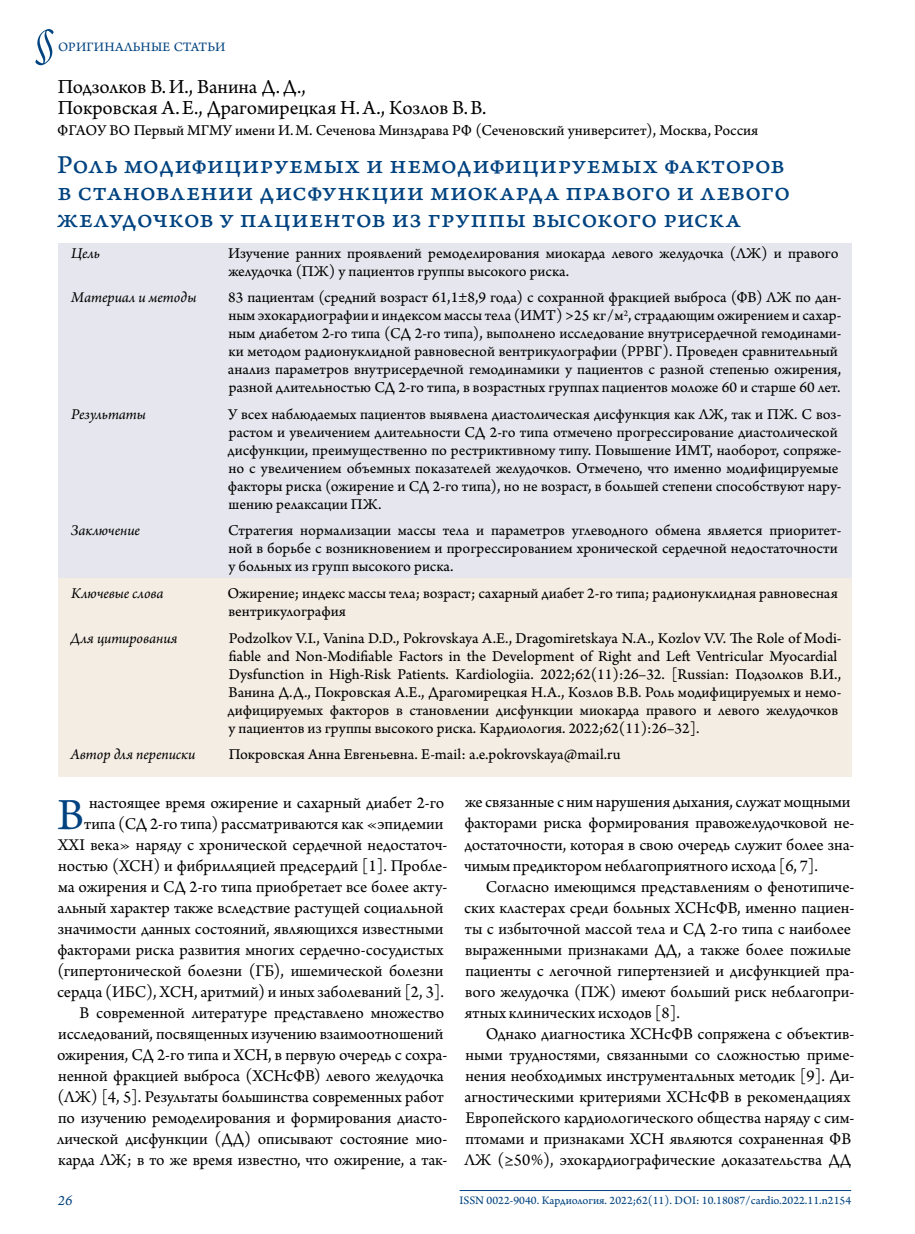
<style>
.page{position:relative;width:915px;height:1234px;background:#fff}
.page>*{position:absolute;margin:0;border:0;box-sizing:border-box;transform-origin:0 0}
.t1{font:54px "Arno Pro Light Italic Display";color:#004380}
.t2{font:46.8px "Arno Pro";color:#004380}
.t3{font:27px/27px "Arno Pro Caption";letter-spacing:.01em;color:#004380}
.t4{font:21px/21px "Arno Pro";color:#000}
.t5{font:17.25px/21px "Arno Pro";letter-spacing:-.005em;color:#000}
.t6{font:15.75px/18px "Arno Pro Sm Text";color:#000}
.t7{font:italic 15.75px "Arno Pro";letter-spacing:-.005em;color:#000}
.t8{font:15px "Arno Pro Italic Sm Text";color:#004380}
.t9{font:13.5px "Arno Pro Sm Text";letter-spacing:.01em;color:#004380}
.t10{font:12px "Arno Pro Sm Text";color:#004380}
</style>
<div class="page">
<hr style="left:459px;top:1189px;width:391px;height:1px;background:#004380">
<div style="left:58px;top:243px;width:792px;height:50px;background:#e6e7ee"></div>
<div style="left:58px;top:287px;width:792px;height:123px;background:#e6e7ee"></div>
<div style="left:58px;top:404px;width:792px;height:122px;background:#e6e7ee"></div>
<div style="left:58px;top:520px;width:792px;height:69px;background:#e6e7ee"></div>
<div style="left:58px;top:578px;width:792px;height:55px;background:#f4ede4"></div>
<div style="left:58px;top:627px;width:792px;height:123px;background:#f4ede4"></div>
<div style="left:58px;top:744px;width:792px;height:32px;background:#f4ede4"></div>
<h1 class="t1" style="left:35px;top:12px;width:22px">§</h1>
<p class="t9" style="left:58px;top:39px;width:169px">ОРИГИНАЛЬНЫЕ СТАТЬИ</p>
<h3 class="t4" style="left:58px;top:77px;width:430px">Подзолков В.И., Ванина Д.Д.,<br>Покровская А.Е., Драгомирецкая Н.А., Козлов В.В.</h3>
<p class="t6" style="left:57px;top:122px;width:702px">ФГАОУ ВО Первый МГМУ имени И.М. Сеченова Минздрава РФ (Сеченовский университет), Москва, Россия</p>
<h3 class="t3" style="left:57px;top:152px;width:734px">Роль модифицируемых и немодифицируемых факторов в становлении дисфункции миокарда правого и левого желудочков у пациентов из группы высокого риска</h3>
<p class="t7" style="left:71px;top:244px;width:30px">Цель</p>
<p class="t6" style="left:228px;top:245px;width:611px">Изучение ранних проявлений ремоделирования миокарда левого желудочка (ЛЖ) и правого желудочка (ПЖ) у пациентов группы высокого риска.</p>
<p class="t7" style="left:71px;top:288px;width:127px">Материал и методы</p>
<p class="t6" style="left:228px;top:289px;width:615px">83 пациентам (средний возраст 61,1±8,9 года) с сохранной фракцией выброса (ФВ) ЛЖ по дан&shy;ным эхокардиографии и индексом массы тела (ИМТ) &gt;25 кг/м<sup>2</sup>, страдающим ожирением и сахар&shy;ным диабетом 2-го типа (СД 2‑го типа), выполнено исследование внутрисердечной гемодинами&shy;ки методом радионуклидной равновесной вентрикулографии (РРВГ). Проведен сравнительный анализ параметров внутрисердечной гемодинамики у пациентов с разной степенью ожирения, разной длительностью СД 2‑го типа, в возрастных группах пациентов моложе 60 и старше 60 лет.</p>
<p class="t7" style="left:71px;top:405px;width:76px">Результаты</p>
<p class="t6" style="left:227px;top:406px;width:615px">У всех наблюдаемых пациентов выявлена диастолическая дисфункция как ЛЖ, так и ПЖ. С воз&shy;растом и увеличением длительности СД 2‑го типа отмечено прогрессирование диастолической дисфункции, преимущественно по рестриктивному типу. Повышение ИМТ, наоборот, сопряже&shy;но с увеличением объемных показателей желудочков. Отмечено, что именно модифицируемые факторы риска (ожирение и СД 2‑го типа), но не возраст, в большей степени способствуют нару&shy;шению релаксации ПЖ.</p>
<p class="t7" style="left:71px;top:521px;width:71px">Заключение</p>
<p class="t6" style="left:228px;top:522px;width:614px">Стратегия нормализации массы тела и параметров углеводного обмена является приоритет&shy;ной в борьбе с возникновением и прогрессированием хронической сердечной недостаточности у больных из групп высокого риска.</p>
<p class="t7" style="left:71px;top:584px;width:94px">Ключевые слова</p>
<p class="t6" style="left:227px;top:585px;width:611px">Ожирение; индекс массы тела; возраст; сахарный диабет 2-го типа; радионуклидная равновесная вентрикулография</p>
<p class="t7" style="left:70px;top:628px;width:108px">Для цитирования</p>
<p class="t6" style="left:227px;top:629px;width:615px">Podzolkov V.I., Vanina D.D., Pokrovskaya A.E., Dragomiretskaya N.A., Kozlov V.V. The Role of Modi&shy;fiable and Non-Modifiable Factors in the Development of Right and Left Ventricular Myocardial Dysfunction in High-Risk Patients. Kardiologiia. 2022;62(11):26–32. [Russian: Подзолков В.И., Ванина Д.Д., Покровская А.Е., Драгомирецкая Н.А., Козлов В.В. Роль модифицируемых и немо&shy;дифицируемых факторов в становлении дисфункции миокарда правого и левого желудочков у пациентов из группы высокого риска. Кардиология. 2022;62(11):26–32].</p>
<p class="t7" style="left:70px;top:745px;width:127px">Автор для переписки</p>
<p class="t6" style="left:228px;top:746px;width:393px">Покровская Анна Евгеньевна. E-mail: a.e.pokrovskaya@mail.ru</p>
<h2 class="t2" style="left:57px;top:787px;width:28px">В</h2>
<p class="t5" style="left:57px;top:792px;width:392px;text-align:right">настоящее время ожирение и сахарный диабет 2-го типа (СД 2‑го типа) рассматриваются как «эпидемии XXI века» наряду с хронической сердечной недостаточ&shy;ностью (ХСН) и фибрилляцией предсердий [1]. Пробле&shy;ма ожирения и СД 2‑го типа приобретает все более акту&shy;альный характер также вследствие растущей социальной значимости данных состояний, являющихся известными факторами риска развития многих сердечно-сосудистых (гипертонической болезни (ГБ), ишемической болезни сердца (ИБС), ХСН, аритмий) и иных заболеваний [2, 3].<br>В современной литературе представлено множество исследований, посвященных изучению взаимоотношений ожирения, СД 2‑го типа и ХСН, в первую очередь с сохра&shy;ненной фракцией выброса (ХСНсФВ) левого желудочка (ЛЖ) [4, 5]. Результаты большинства современных работ по изучению ремоделирования и формирования диасто&shy;лической дисфункции (ДД) описывают состояние мио&shy;карда ЛЖ; в то же время известно, что ожирение, а так-</p>
<p class="t5" style="left:464px;top:792px;width:391px">же связанные с ним нарушения дыхания, служат мощными факторами риска формирования правожелудочковой не&shy;достаточности, которая в свою очередь служит более зна&shy;чимым предиктором неблагоприятного исхода [6, 7].</p>
<p class="t5" style="left:464px;top:876px;width:391px;text-indent:22px">Согласно имеющимся представлениям о фенотипиче&shy;ских кластерах среди больных ХСНсФВ, именно пациен&shy;ты с избыточной массой тела и СД 2‑го типа с наиболее выраженными признаками ДД, а также более пожилые пациенты с легочной гипертензией и дисфункцией пра&shy;вого желудочка (ПЖ) имеют больший риск неблагопри&shy;ятных клинических исходов [8].</p>
<p class="t5" style="left:464px;top:1023px;width:391px;text-indent:21px">Однако диагностика ХСНсФВ сопряжена с объектив&shy;ными трудностями, связанными со сложностью приме&shy;нения необходимых инструментальных методик [9]. Ди&shy;агностическими критериями ХСНсФВ в рекомендациях Европейского кардиологического общества наряду с сим&shy;птомами и признаками ХСН являются сохраненная ФВ ЛЖ (≥50%), эхокардиографические доказательства ДД</p>
<p class="t8" style="left:58px;top:1190px;width:16px">26</p>
<p class="t10" style="left:459px;top:1192px;width:393px">ISSN 0022-9040. Кардиология. 2022;62(11). DOI: 10.18087/cardio.2022.11.n2154</p>
</div>
